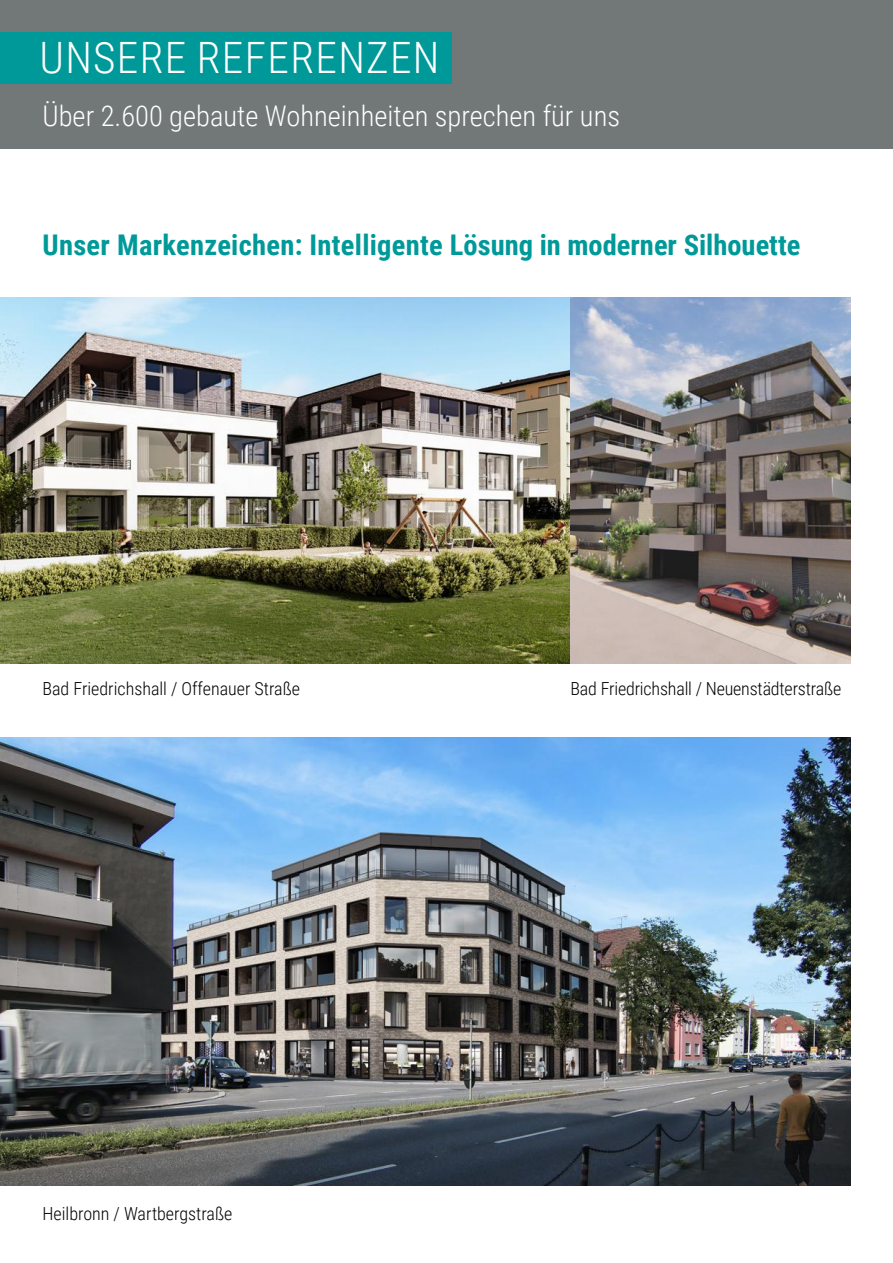
<style>
.page{position:relative;width:893px;height:1263px;background:#fff}
.page>*{position:absolute;margin:0;border:0;box-sizing:border-box;transform-origin:0 0}
.t1{font:300 43.2px "Roboto Condensed";letter-spacing:.03em;color:#fff}
.t2{font:700 28.5px "Roboto Condensed";letter-spacing:.01em;color:#099}
.t3{font:300 28.5px "Roboto Condensed";color:#fff}
.t4{font:300 18px "Roboto Condensed";color:#000}
</style>
<div class="page">
<div style="left:0;top:0;width:893px;height:148px;background:#727777"></div>
<div style="left:0;top:32px;width:451px;height:51px;background:#099"></div>
<img style="left:0;top:737px;width:850px;height:449px">
<img style="left:0;top:297px;width:850px;height:366px">
<h1 class="t1" style="left:40px;top:28px;width:401px">UNSERE REFERENZEN</h1>
<h2 class="t3" style="left:43px;top:96px;width:579px">Über 2.600 gebaute Wohneinheiten sprechen für uns</h2>
<h2 class="t2" style="left:43px;top:224px;width:759px">Unser Markenzeichen: Intelligente Lösung in moderner Silhouette</h2>
<p class="t4" style="left:43px;top:675px;width:259px">Bad Friedrichshall / Offenauer Straße</p>
<p class="t4" style="left:43px;top:1201px;width:192px">Heilbronn / Wartbergstraße</p>
<p class="t4" style="left:570px;top:675px;width:272px">Bad Friedrichshall / Neuenstädterstraße</p>
</div>
